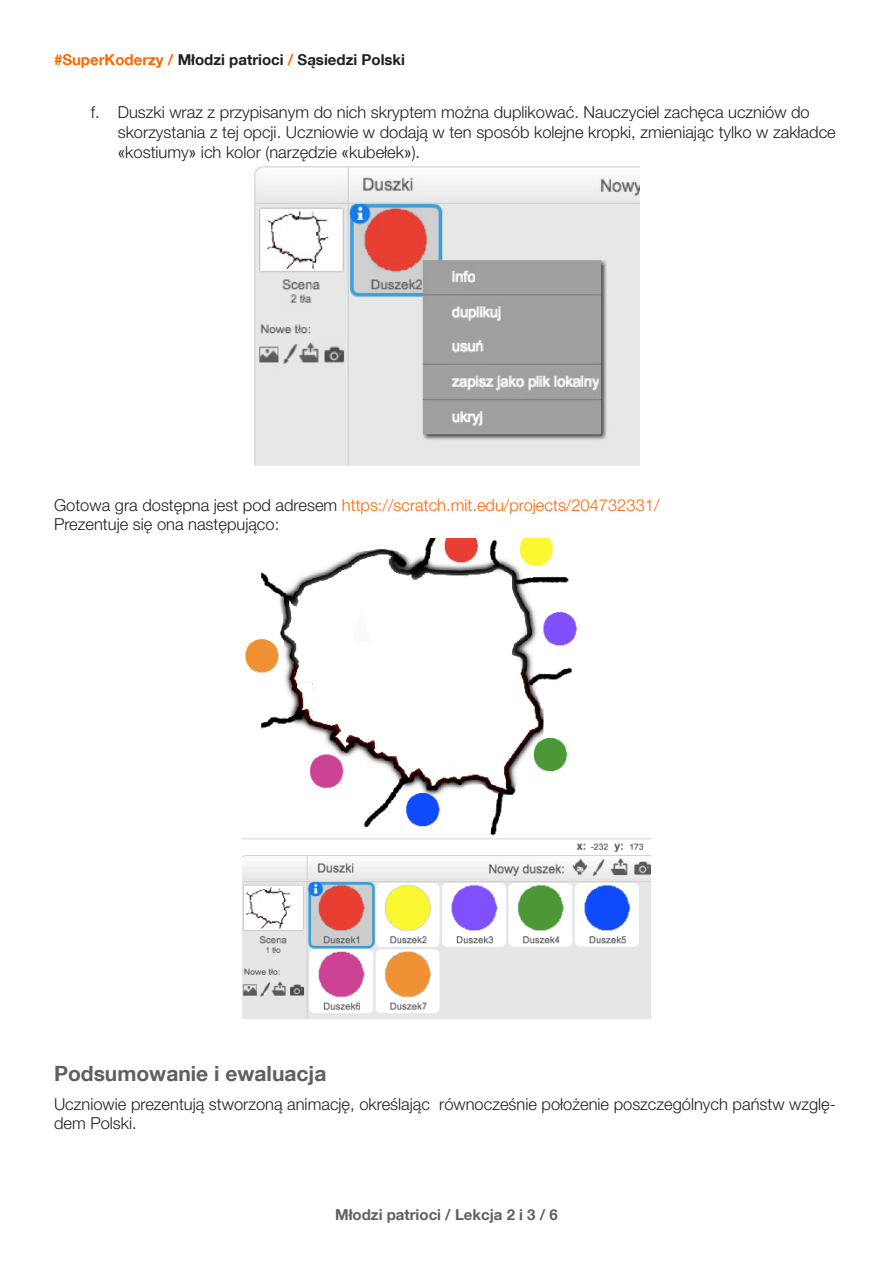
<style>
.page{position:relative;width:893px;height:1263px;background:#fff}
.page>*{position:absolute;margin:0;border:0;box-sizing:border-box;transform-origin:0 0}
.t1{font:700 21px "Helvetica Neue";color:#606060}
.t2{font:300 16.5px/19.8px "Helvetica Neue";color:#231f20}
.t3{font:300 16.5px "Helvetica Neue";color:#f60}
.t4{font:700 15px "Helvetica Neue";color:#231f20}
.t5{font:700 15px "Helvetica Neue";color:#606060}
.s1{color:#f60}
.s2{font-family:"Arial Narrow";font-weight:400}
.s3{color:#231f20}
</style>
<div class="page">
<img style="left:254px;top:166px;width:386px;height:299px">
<img style="left:242px;top:539px;width:409px;height:480px">
<p class="t4" style="left:54px;top:50px;width:353px"><span class="s1">#SuperKoderzy /</span> Młodzi patrioci <span class="s1">/</span> Sąsiedzi Polski</p>
<p class="t2" style="left:118px;top:101px;width:719px;text-indent:-27px">f. Duszki wraz z przypisanym do nich skryptem można duplikować. Nauczyciel zachęca uczniów do skorzystania z tej opcji. Uczniowie w dodają w ten sposób kolejne kropki, zmieniając tylko w zakładce <span class="s2">«</span>kostiumy<span class="s2">»</span> ich kolor (narzędzie <span class="s2">«</span>kubełek<span class="s2">»</span>).</p>
<p class="t3" style="left:54px;top:491px;width:607px"><span class="s3">Gotowa gra dostępna jest pod adresem</span> https://scratch.mit.edu/projects/204732331/</p>
<p class="t2" style="left:54px;top:514px;width:227px">Prezentuje się ona następująco:</p>
<p class="t1" style="left:54px;top:1060px;width:274px">Podsumowanie i ewaluacja</p>
<p class="t2" style="left:54px;top:1093px;width:783px">Uczniowie prezentują stworzoną animację, określając równocześnie położenie poszczególnych państw wzglę&shy;dem Polski.</p>
<p class="t5" style="left:335px;top:1205px;width:224px">Młodzi patrioci / Lekcja 2 i 3 / 6</p>
</div>
